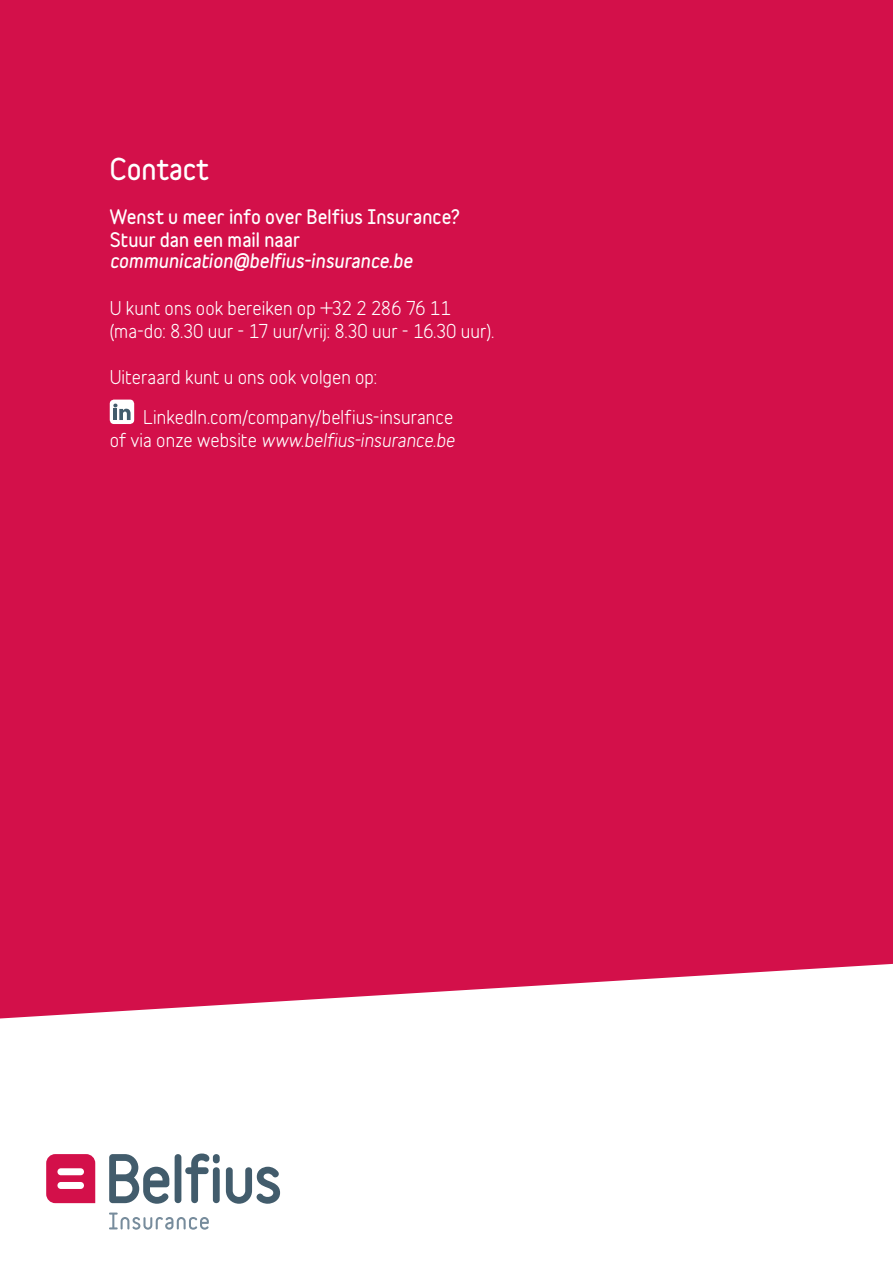
<style>
.page{position:relative;width:893px;height:1263px;background:#d3104a}
.page>*{position:absolute;margin:0;border:0;box-sizing:border-box;transform-origin:0 0}
.t1{font:700 27px "Belfius Normal";color:#fff}
.t2{font:18px/23.1px "Belfius Alternative";color:#fff}
.t3{font:700 18px "Belfius Normal";color:#fff}
.t4{font:italic 700 18px "Belfius Alternative";letter-spacing:.005em;color:#fff}
.t5{font:700 18px "Belfius Alternative";letter-spacing:.005em;color:#fff}
.s1{font-style:italic}
</style>
<div class="page">
<svg style="left:0;top:963px;width:893px;height:300px;background:#fae7ed"></svg>
<svg style="left:46px;top:1154px;width:49px;height:49px"></svg>
<div style="left:57px;top:1168px;width:27px;height:7px;background:#fff;border-radius:3px"></div>
<div style="left:57px;top:1182px;width:27px;height:7px;background:#fff;border-radius:3px"></div>
<svg style="left:109px;top:1212px;width:100px;height:18px;background:#dae0e4"></svg>
<svg style="left:109px;top:1154px;width:60px;height:50px;background:#9facb4"></svg>
<div style="left:175px;top:1154px;width:6px;height:49px;background:#425c6c;border-radius:3px"></div>
<svg style="left:185px;top:1153px;width:35px;height:50px;background:#aab6bd"></svg>
<svg style="left:226px;top:1167px;width:54px;height:37px;background:#a0adb5"></svg>
<div style="left:110px;top:400px;width:24px;height:24px;background:#fff;border-radius:4px"></div>
<svg style="left:113px;top:404px;width:18px;height:16px"></svg>
<h1 class="t1" style="left:110px;top:148px;width:101px">Contact</h1>
<p class="t3" style="left:110px;top:203px;width:352px">Wenst u meer info over Belfius Insurance?</p>
<p class="t5" style="left:110px;top:226px;width:192px">Stuur dan een mail naar</p>
<p class="t4" style="left:110px;top:247px;width:304px">communication@belfius-insurance.be</p>
<p class="t2" style="left:110px;top:294px;width:386px">U kunt ons ook bereiken op +32 2 286 76 11 (ma-do: 8.30 uur - 17 uur/vrij: 8.30 uur - 16.30 uur).</p>
<p class="t2" style="left:110px;top:364px;width:269px">Uiteraard kunt u ons ook volgen op:</p>
<p class="t2" style="left:110px;top:404px;width:347px;text-align:right">LinkedIn.com/company/belfius-insurance<br>of via onze website <span class="s1">www.belfius-insurance.be</span></p>
</div>
